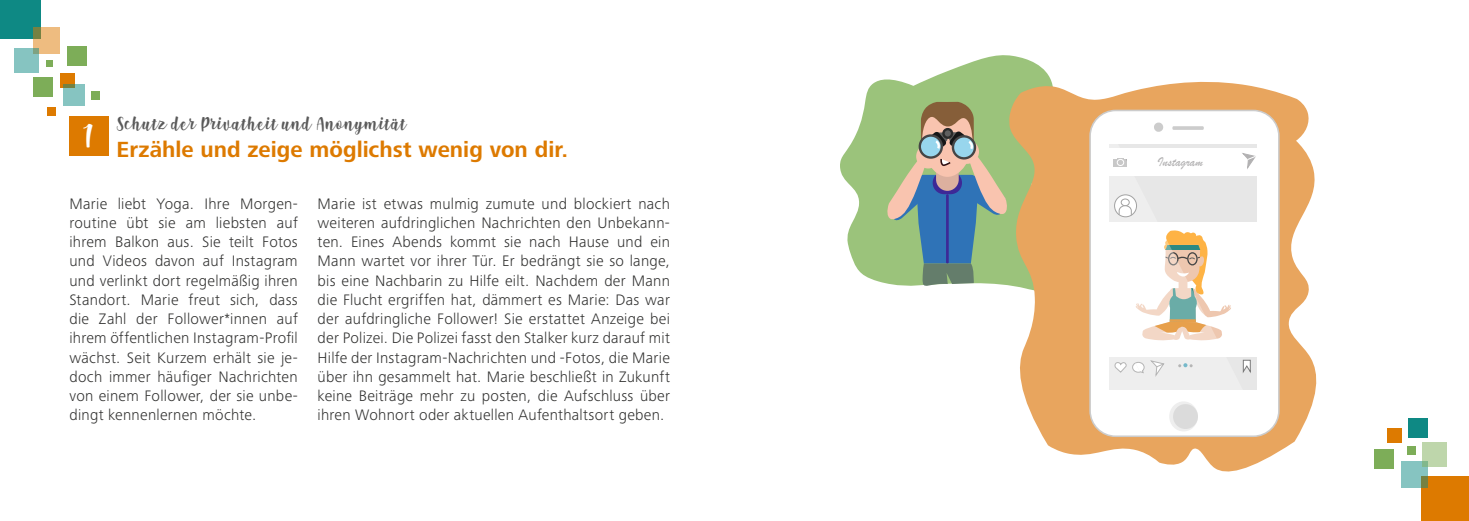
<style>
.page{position:relative;width:1469px;height:521px;background:#fff}
.page>*{position:absolute;margin:0;border:0;box-sizing:border-box;transform-origin:0 0}
.t1{font:31.5px "Shink";color:#fff}
.t2{font:700 22.75px "Hd M Frutiger Next Pro";color:#dd7a00}
.t3{font:17.15px "Shink";letter-spacing:.015em;color:#5a5a5a}
.t4{font:300 15.75px/19.2px "Hd M Frutiger Next Pro";letter-spacing:.02em;color:#313130;text-align:justify}
.t5{font:13.47px "Brush Script";color:#b2b1b2}
</style>
<div class="page">
<div style="left:69px;top:117px;width:40px;height:39px;background:#dd7a00"></div>
<div style="left:0;top:0;width:40px;height:39px;background:#0e8984"></div>
<div style="left:33px;top:77px;width:20px;height:20px;background:#7dad58"></div>
<div style="left:67px;top:46px;width:20px;height:20px;background:#7dad58"></div>
<svg style="left:33px;top:27px;width:27px;height:27px"></svg>
<div style="left:60px;top:74px;width:14px;height:14px;background:#dd7a00"></div>
<div style="left:14px;top:48px;width:25px;height:25px;background:#86c4c1"></div>
<div style="left:47px;top:60px;width:6px;height:7px;background:#7dad58"></div>
<svg style="left:64px;top:84px;width:21px;height:22px"></svg>
<div style="left:91px;top:91px;width:9px;height:9px;background:#7dad58"></div>
<div style="left:47px;top:107px;width:9px;height:9px;background:#dd7a00"></div>
<div style="left:1421px;top:476px;width:47px;height:45px;background:#dd7a00"></div>
<div style="left:1408px;top:418px;width:20px;height:20px;background:#0e8984"></div>
<div style="left:1374px;top:449px;width:20px;height:20px;background:#7dad58"></div>
<svg style="left:1401px;top:461px;width:27px;height:27px"></svg>
<div style="left:1386px;top:428px;width:15px;height:15px;background:#dd7a00"></div>
<div style="left:1422px;top:443px;width:24px;height:24px;background:#bed6ab"></div>
<div style="left:1407px;top:446px;width:9px;height:9px;background:#7dad58"></div>
<svg style="left:840px;top:55px;width:210px;height:231px;fill:#9bc37b"></svg>
<svg style="left:1009px;top:77px;width:308px;height:395px;fill:#e8a55e"></svg>
<div style="left:1090px;top:110px;width:188px;height:326px;background:#fff;border-radius:26px"></div>
<div style="left:1089px;top:110px;width:190px;height:327px;border:2px solid #ccc;border-radius:26px"></div>
<svg style="left:1099px;top:122px;width:164px;height:312px"></svg>
<svg style="left:886px;top:101px;width:121px;height:185px"></svg>
<h1 class="t1" style="left:83px;top:119px;width:12px">1</h1>
<p class="t3" style="left:117px;top:114px;width:291px">Schutz der Privatheit und Anonymität</p>
<h2 class="t2" style="left:117px;top:136px;width:453px">Erzähle und zeige möglichst wenig von dir.</h2>
<p class="t4" style="left:69px;top:194px;width:230px">Marie liebt Yoga. Ihre Morgen&shy;routine übt sie am liebsten auf ihrem Balkon aus. Sie teilt Fotos und Videos davon auf Instagram und verlinkt dort regelmäßig ihren Standort. Marie freut sich, dass die Zahl der Follower*innen auf ihrem öffentlichen Instagram-Profil wächst. Seit Kurzem erhält sie je&shy;doch immer häufiger Nachrichten von einem Follower, der sie unbe&shy;dingt kennenlernen möchte.</p>
<p class="t4" style="left:317px;top:194px;width:354px">Marie ist etwas mulmig zumute und blockiert nach weiteren aufdringlichen Nachrichten den Unbekann&shy;ten. Eines Abends kommt sie nach Hause und ein Mann wartet vor ihrer Tür. Er bedrängt sie so lange, bis eine Nachbarin zu Hilfe eilt. Nachdem der Mann die Flucht ergriffen hat, dämmert es Marie: Das war der aufdringliche Follower! Sie erstattet Anzeige bei der Polizei. Die Polizei fasst den Stalker kurz darauf mit Hilfe der Instagram-Nachrichten und -Fotos, die Marie über ihn gesammelt hat. Marie beschließt in Zukunft keine Beiträge mehr zu posten, die Aufschluss über ihren Wohnort oder aktuellen Aufenthaltsort geben.</p>
<p class="t5" style="left:1157px;top:153px;width:47px">Instagram</p>
</div>
